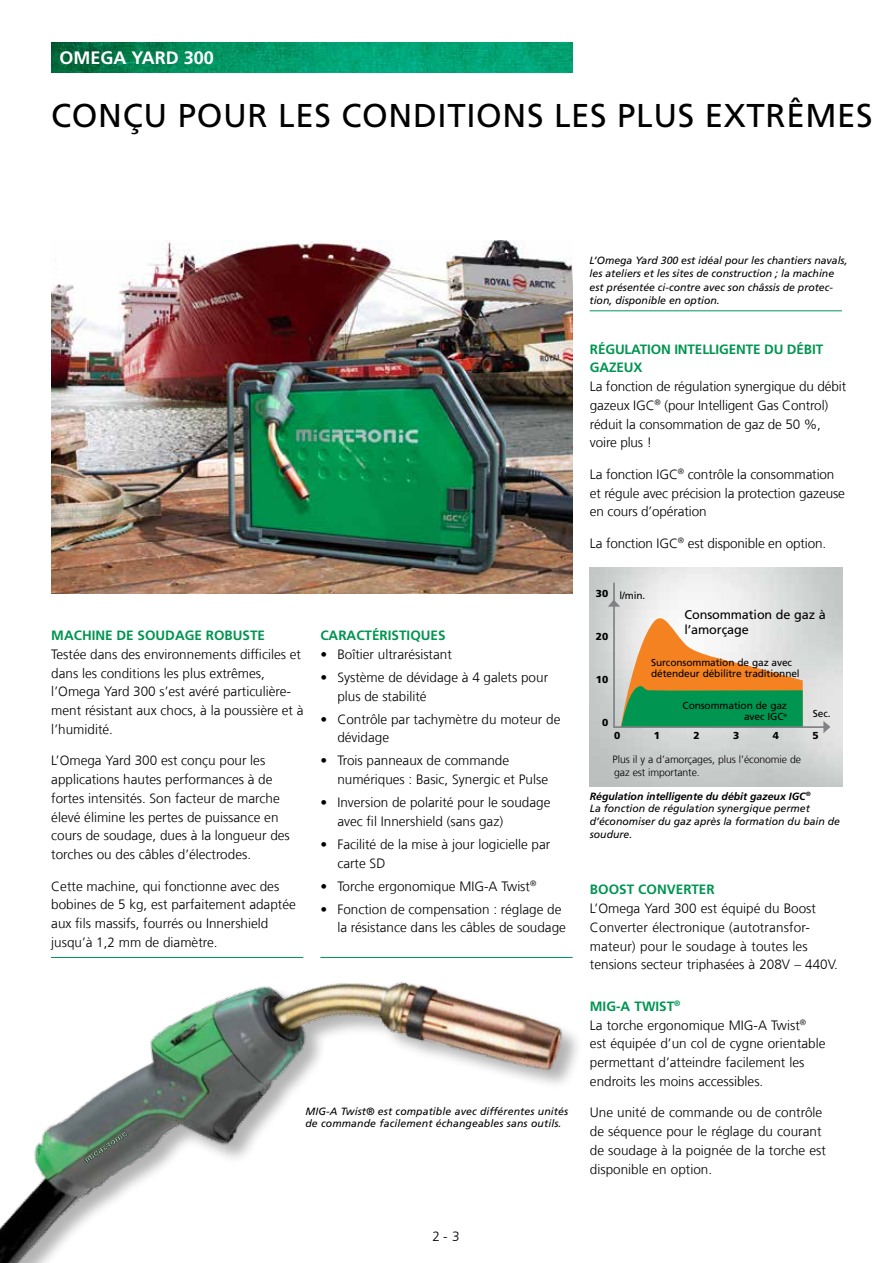
<style>
.page{position:relative;width:893px;height:1263px;background:#fff}
.page>*{position:absolute;margin:0;border:0;box-sizing:border-box;transform-origin:0 0}
.t1{font:33px "Frutiger LT Pro";letter-spacing:.02em;color:#000}
.t2{font:700 18px "Frutiger LT Pro";color:#fff}
.t3{font:300 13.5px/18.8px "Frutiger LT Com";color:#000}
.t4{font:700 13.5px/18.8px "Frutiger LT Pro";color:#009551}
.t5{font:12.6px/15.1px "Frutiger LT Pro";letter-spacing:-.01em;color:#000}
.t6{font:italic 10.5px/12.6px "Frutiger LT Pro";color:#000}
.t7{font:300 10.5px/12.6px "Frutiger LT Com";letter-spacing:-.01em;color:#000}
.t8{font:10.05px/11.4px "Frutiger LT Pro";letter-spacing:-.01em;color:#000}
.t9{font:900 10.05px "Frutiger LT Pro";color:#000}
.t10{font:4.35px "Frutiger LT Pro";color:#000}
.s1{font-weight:700}
</style>
<div class="page">
<hr style="left:590px;top:310px;width:252px;height:1px;background:#009551">
<img style="left:51px;top:241px;width:522px;height:352px">
<img style="left:0;top:957px;width:578px;height:306px">
<svg style="left:84px;top:1129px;width:68px;height:67px;background:#898f8a"></svg>
<img style="left:51px;top:43px;width:522px;height:29px">
<svg style="left:608px;top:581px;width:222px;height:152px"></svg>
<h2 class="t2" style="left:60px;top:47px;width:156px">OMEGA YARD 300</h2>
<h1 class="t1" style="left:51px;top:96px;width:823px">CONÇU POUR LES CONDITIONS LES PLUS EXTRÊMES</h1>
<p class="t6" style="left:590px;top:253px;width:259px;line-height:13.5px">L’Omega Yard 300 est idéal pour les chantiers navals, les ateliers et les sites de construction ; la machine est présentée ci-contre avec son châssis de protec&shy;tion, disponible en option.</p>
<p class="t4" style="left:51px;top:626px;width:215px">MACHINE DE SOUDAGE ROBUSTE</p>
<p class="t3" style="left:51px;top:645px;width:254px">Testée dans des environnements difficiles et dans les conditions les plus extrêmes, l’Omega Yard 300 s’est avéré particulière&shy;ment résistant aux chocs, à la poussière et à l’humidité.</p>
<p class="t3" style="left:51px;top:751px;width:240px">L’Omega Yard 300 est conçu pour les applications hautes performances à de fortes intensités. Son facteur de marche élevé élimine les pertes de puissance en cours de soudage, dues à la longueur des torches ou des câbles d’électrodes.</p>
<p class="t3" style="left:51px;top:877px;width:246px">Cette machine, qui fonctionne avec des bobines de 5 kg, est parfaitement adaptée aux fils massifs, fourrés ou Innershield jusqu’à 1,2 mm de diamètre.</p>
<p class="t4" style="left:320px;top:626px;width:127px">CARACTÉRISTIQUES</p>
<p class="t3" style="left:320px;top:645px;width:133px">• Boîtier ultrarésistant</p>
<p class="t3" style="left:337px;top:668px;width:212px;text-indent:-17px">• Système de dévidage à 4 galets pour plus de stabilité</p>
<p class="t3" style="left:337px;top:710px;width:225px;text-indent:-17px">• Contrôle par tachymètre du moteur de dévidage</p>
<p class="t3" style="left:337px;top:751px;width:212px;text-indent:-17px">• Trois panneaux de commande numériques : Basic, Synergic et Pulse</p>
<p class="t3" style="left:337px;top:793px;width:215px;text-indent:-17px">• Inversion de polarité pour le soudage avec fil Innershield (sans gaz)</p>
<p class="t3" style="left:337px;top:835px;width:214px;text-indent:-17px">• Facilité de la mise à jour logicielle par carte SD</p>
<p class="t3" style="left:320px;top:877px;width:217px">• Torche ergonomique MIG-A Twist<sup>®</sup></p>
<p class="t3" style="left:337px;top:900px;width:230px;text-indent:-17px">• Fonction de compensation : réglage de la résistance dans les câbles de soudage</p>
<p class="t6" style="left:305px;top:1104px;width:264px">MIG-A Twist® est compatible avec différentes unités de commande facilement échangeables sans outils.</p>
<p class="t4" style="left:590px;top:340px;width:235px">RÉGULATION INTELLIGENTE DU DÉBIT<br>GAZEUX</p>
<p class="t3" style="left:590px;top:377px;width:258px">La fonction de régulation synergique du débit gazeux IGC<sup>®</sup> (pour Intelligent Gas Control) réduit la consommation de gaz de 50 %, voire plus !</p>
<p class="t3" style="left:590px;top:465px;width:256px">La fonction IGC<sup>®</sup> contrôle la consommation et régule avec précision la protection gazeuse en cours d’opération</p>
<p class="t3" style="left:590px;top:534px;width:238px">La fonction IGC<sup>®</sup> est disponible en option.</p>
<p class="t9" style="left:596px;top:588px;width:14px">30</p>
<p class="t9" style="left:596px;top:631px;width:14px">20</p>
<p class="t9" style="left:596px;top:674px;width:14px">10</p>
<p class="t9" style="left:602px;top:717px;width:8px">0</p>
<p class="t8" style="left:619px;top:590px;width:27px">l/min.</p>
<p class="t5" style="left:684px;top:607px;width:143px">Consommation de gaz à l’amorçage</p>
<p class="t8" style="left:651px;top:656px;width:150px">Surconsommation de gaz avec détendeur débilitre traditionnel</p>
<p class="t8" style="left:744px;top:699px;width:44px;text-indent:-61px">Consommation de gaz avec IGC</p>
<p class="t10" style="left:783px;top:713px;width:5px">®</p>
<p class="t8" style="left:813px;top:708px;width:19px">Sec.</p>
<p class="t7" style="left:613px;top:753px;width:190px">Plus il y a d’amorçages, plus l’économie de gaz est importante.</p>
<p class="t9" style="left:614px;top:730px;width:8px">0</p>
<p class="t9" style="left:654px;top:730px;width:8px">1</p>
<p class="t9" style="left:693px;top:730px;width:8px">2</p>
<p class="t9" style="left:733px;top:730px;width:8px">3</p>
<p class="t9" style="left:773px;top:730px;width:8px">4</p>
<p class="t9" style="left:812px;top:730px;width:8px">5</p>
<p class="t6" style="left:590px;top:790px;width:252px"><span class="s1">Régulation intelligente du débit gazeux IGC</span><sup>®<br></sup>La fonction de régulation synergique permet d’économiser du gaz après la formation du bain de soudure.</p>
<p class="t4" style="left:590px;top:880px;width:126px">BOOST CONVERTER</p>
<p class="t3" style="left:590px;top:899px;width:250px">L’Omega Yard 300 est équipé du Boost Converter électronique (autotransfor&shy;mateur) pour le soudage à toutes les tensions secteur triphasées à 208V – 440V.</p>
<p class="t4" style="left:590px;top:997px;width:92px">MIG-A TWIST<sup>®</sup></p>
<p class="t3" style="left:590px;top:1015px;width:237px">La torche ergonomique MIG-A Twist<sup>® </sup>est équipée d’un col de cygne orientable permettant d’atteindre facilement les endroits les moins accessibles.</p>
<p class="t3" style="left:590px;top:1103px;width:238px">Une unité de commande ou de contrôle de séquence pour le réglage du courant de soudage à la poignée de la torche est disponible en option.</p>
<p class="t3" style="left:433px;top:1227px;width:29px">2 - 3</p>
</div>
